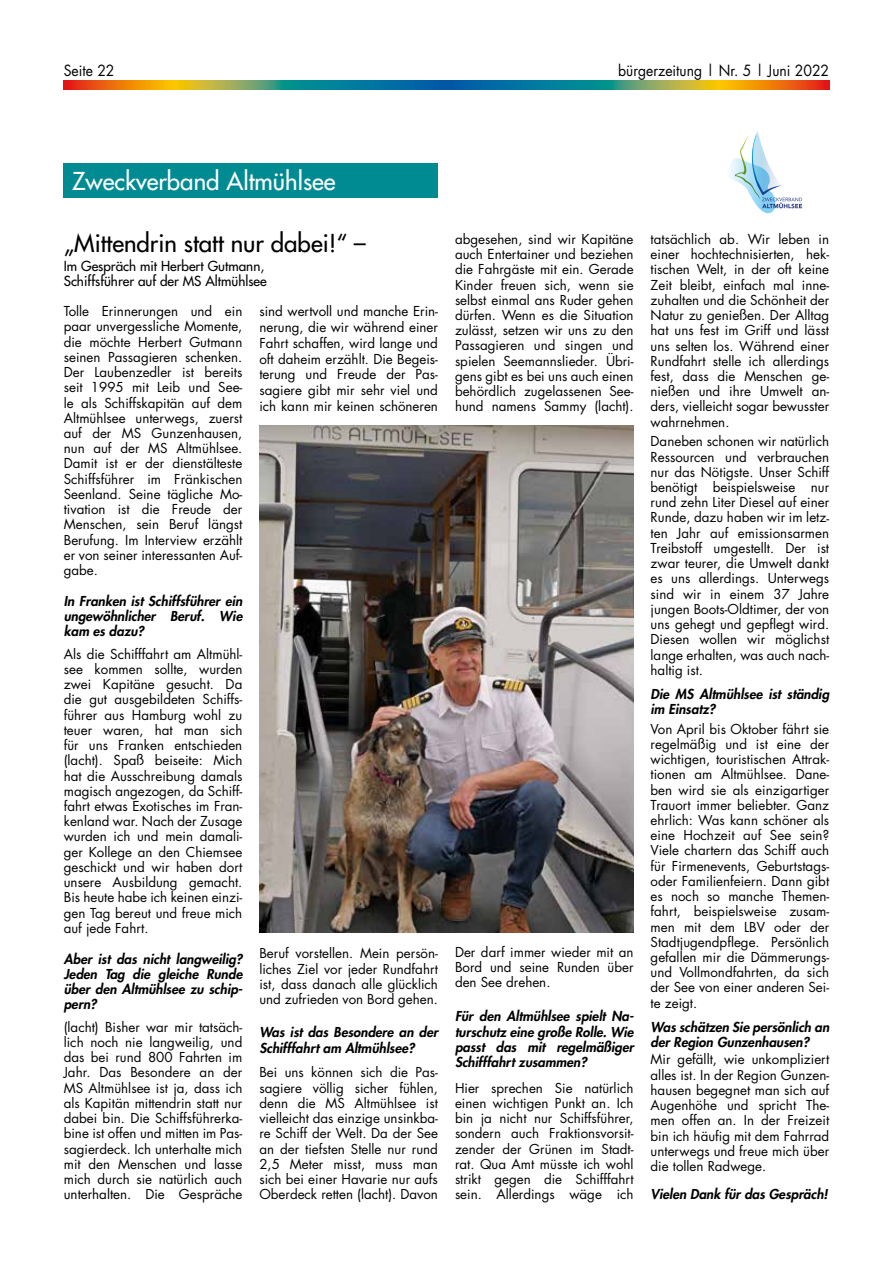
<style>
.page{position:relative;width:893px;height:1263px;background:#fff}
.page>*{position:absolute;margin:0;border:0;box-sizing:border-box;transform-origin:0 0}
.t1{font:24px "Futura";color:#000}
.t2{font:24px "Futura";color:#fff}
.t3{font:15px "Futura";color:#000;scale:.93 1}
.t4{font:13.5px/15px "Futura";color:#000}
.t5{font:13.35px/15.3px "Futura";color:#000;text-align:justify}
.t6{font:italic 800 13.35px/15.1px "Futura";color:#000;text-align:justify}
</style>
<div class="page">
<svg style="left:64px;top:81px;width:382px;height:8px;background:#71865c"></svg>
<svg style="left:446px;top:81px;width:383px;height:8px;background:#71865d"></svg>
<img style="left:259px;top:425px;width:375px;height:507px">
<div style="left:64px;top:163px;width:374px;height:34px;background:#008b93"></div>
<svg style="left:729px;top:131px;width:73px;height:82px"></svg>
<p class="t3" style="left:64px;top:60px;width:56px">Seite 22</p>
<p class="t3" style="left:618px;top:60px;width:228px">bürgerzeitung | Nr. 5 | Juni 2022</p>
<h1 class="t2" style="left:72px;top:165px;width:265px">Zweckverband Altmühlsee</h1>
<h1 class="t1" style="left:64px;top:227px;width:304px">„Mittendrin statt nur dabei!“ –</h1>
<p class="t4" style="left:64px;top:259px;width:205px">Im Gespräch mit Herbert Gutmann,<br>Schiffsführer auf der MS Altmühlsee</p>
<p class="t5" style="left:64px;top:303px;width:180px">Tolle Erinnerungen und ein paar unvergessliche Momente, die möchte Herbert Gutmann seinen Passagieren schenken.<br>Der Laubenzedler ist bereits seit 1995 mit Leib und See&shy;le als Schiffskapitän auf dem Altmühlsee unterwegs, zuerst auf der MS Gunzenhausen, nun auf der MS Altmühlsee.<br>Damit ist er der dienstälteste Schiffsführer im Fränkischen Seenland. Seine tägliche Mo&shy;tivation ist die Freude der Menschen, sein Beruf längst Berufung. Im Interview erzählt er von seiner interessanten Auf&shy;gabe.</p>
<p class="t6" style="left:64px;top:593px;width:180px">In Franken ist Schiffsführer ein ungewöhnlicher Beruf. Wie kam es dazu?</p>
<p class="t5" style="left:64px;top:646px;width:180px">Als die Schifffahrt am Altmühl&shy;see kommen sollte, wurden zwei Kapitäne gesucht. Da die gut ausgebildeten Schiffs&shy;führer aus Hamburg wohl zu teuer waren, hat man sich für uns Franken entschieden (lacht). Spaß beiseite: Mich hat die Ausschreibung damals magisch angezogen, da Schiff&shy;fahrt etwas Exotisches im Fran&shy;kenland war. Nach der Zusage wurden ich und mein damali&shy;ger Kollege an den Chiemsee geschickt und wir haben dort unsere Ausbildung gemacht.<br>Bis heute habe ich keinen einzi&shy;gen Tag bereut und freue mich auf jede Fahrt.</p>
<p class="t6" style="left:64px;top:951px;width:180px">Aber ist das nicht langweilig?<br>Jeden Tag die gleiche Runde über den Altmühlsee zu schip&shy;pern?</p>
<p class="t5" style="left:64px;top:1019px;width:180px">(lacht) Bisher war mir tatsäch&shy;lich noch nie langweilig, und das bei rund 800 Fahrten im Jahr. Das Besondere an der MS Altmühlsee ist ja, dass ich als Kapitän mittendrin statt nur dabei bin. Die Schiffsführerka&shy;bine ist offen und mitten im Pas&shy;sagierdeck. Ich unterhalte mich mit den Menschen und lasse mich durch sie natürlich auch unterhalten. Die Gespräche</p>
<p class="t5" style="left:259px;top:303px;width:180px;line-height:15.8px">sind wertvoll und manche Erin&shy;nerung, die wir während einer Fahrt schaffen, wird lange und oft daheim erzählt. Die Begeis&shy;terung und Freude der Pas&shy;sagiere gibt mir sehr viel und ich kann mir keinen schöneren</p>
<p class="t5" style="left:259px;top:946px;width:180px">Beruf vorstellen. Mein persön&shy;liches Ziel vor jeder Rundfahrt ist, dass danach alle glücklich und zufrieden von Bord gehen.</p>
<p class="t6" style="left:259px;top:1024px;width:180px">Was ist das Besondere an der<br>Schifffahrt am Altmühlsee?</p>
<p class="t5" style="left:259px;top:1065px;width:180px">Bei uns können sich die Pas&shy;sagiere völlig sicher fühlen, denn die MS Altmühlsee ist vielleicht das einzige unsinkba&shy;re Schiff der Welt. Da der See an der tiefsten Stelle nur rund 2,5 Meter misst, muss man sich bei einer Havarie nur aufs Oberdeck retten (lacht). Davon</p>
<p class="t5" style="left:455px;top:231px;width:180px">abgesehen, sind wir Kapitäne auch Entertainer und beziehen die Fahrgäste mit ein. Gerade Kinder freuen sich, wenn sie selbst einmal ans Ruder gehen dürfen. Wenn es die Situation zulässt, setzen wir uns zu den Passagieren und singen und spielen Seemannslieder. Übri&shy;gens gibt es bei uns auch einen behördlich zugelassenen See&shy;hund namens Sammy (lacht).</p>
<p class="t5" style="left:455px;top:944px;width:180px">Der darf immer wieder mit an Bord und seine Runden über den See drehen.</p>
<p class="t6" style="left:455px;top:1009px;width:180px">Für den Altmühlsee spielt Na&shy;turschutz eine große Rolle. Wie passt das mit regelmäßiger Schifffahrt zusammen?</p>
<p class="t5" style="left:455px;top:1080px;width:180px">Hier sprechen Sie natürlich einen wichtigen Punkt an. Ich bin ja nicht nur Schiffsführer, sondern auch Fraktionsvorsit&shy;zender der Grünen im Stadt&shy;rat. Qua Amt müsste ich wohl strikt gegen die Schifffahrt sein. Allerdings wäge ich</p>
<p class="t5" style="left:651px;top:231px;width:180px">tatsächlich ab. Wir leben in einer hochtechnisierten, hek&shy;tischen Welt, in der oft keine Zeit bleibt, einfach mal inne&shy;zuhalten und die Schönheit der Natur zu genießen. Der Alltag hat uns fest im Griff und lässt uns selten los. Während einer Rundfahrt stelle ich allerdings fest, dass die Menschen ge&shy;nießen und ihre Umwelt an&shy;ders, vielleicht sogar bewusster wahrnehmen.</p>
<p class="t5" style="left:651px;top:434px;width:180px">Daneben schonen wir natürlich Ressourcen und verbrauchen nur das Nötigste. Unser Schiff benötigt beispielsweise nur rund zehn Liter Diesel auf einer Runde, dazu haben wir im letz&shy;ten Jahr auf emissionsarmen Treibstoff umgestellt. Der ist zwar teurer, die Umwelt dankt es uns allerdings. Unterwegs sind wir in einem 37 Jahre jungen Boots-Oldtimer, der von uns gehegt und gepflegt wird.<br>Diesen wollen wir möglichst lange erhalten, was auch nach&shy;haltig ist.</p>
<p class="t6" style="left:651px;top:686px;width:180px">Die MS Altmühlsee ist ständig im Einsatz?</p>
<p class="t5" style="left:651px;top:721px;width:180px">Von April bis Oktober fährt sie regelmäßig und ist eine der wichtigen, touristischen Attrak&shy;tionen am Altmühlsee. Dane&shy;ben wird sie als einzigartiger Trauort immer beliebter. Ganz ehrlich: Was kann schöner als eine Hochzeit auf See sein?<br>Viele chartern das Schiff auch für Firmenevents, Geburtstags&shy;oder Familienfeiern. Dann gibt es noch so manche Themen&shy;fahrt, beispielsweise zusam&shy;men mit dem LBV oder der Stadtjugendpflege. Persönlich gefallen mir die Dämmerungs&shy;und Vollmondfahrten, da sich der See von einer anderen Sei&shy;te zeigt.</p>
<p class="t6" style="left:651px;top:1019px;width:180px">Was schätzen Sie persönlich an der Region Gunzenhausen?</p>
<p class="t5" style="left:651px;top:1052px;width:180px">Mir gefällt, wie unkompliziert alles ist. In der Region Gunzen&shy;hausen begegnet man sich auf Augenhöhe und spricht The&shy;men offen an. In der Freizeit bin ich häufig mit dem Fahrrad unterwegs und freue mich über die tollen Radwege.</p>
<p class="t6" style="left:651px;top:1186px;width:179px">Vielen Dank für das Gespräch!</p>
</div>
